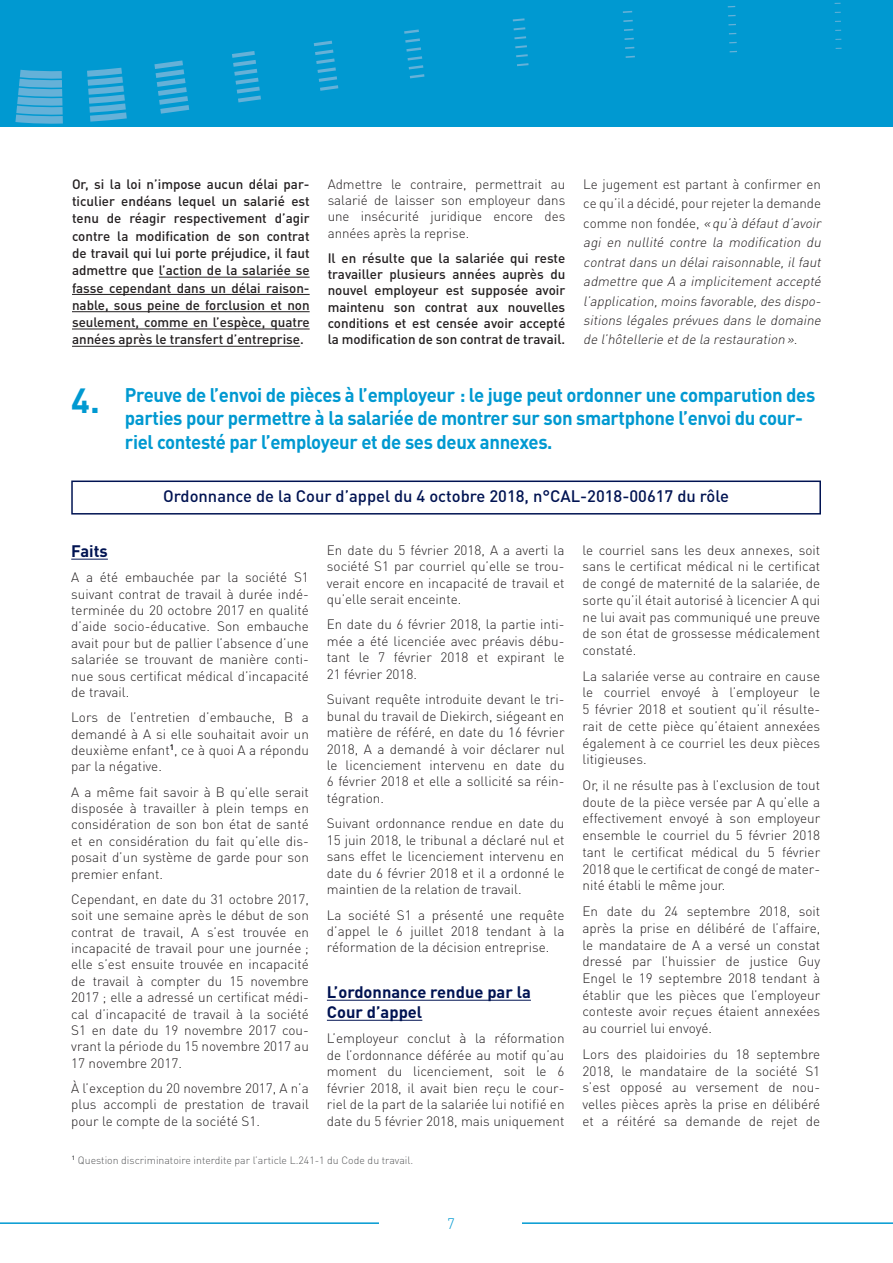
<style>
.page{position:relative;width:893px;height:1263px;background:#fff}
.page>*{position:absolute;margin:0;border:0;box-sizing:border-box;transform-origin:0 0}
.titre{font:700 34.5px "DIN Pro";color:#0099d1}
.Titre_1{font:700 19.5px/23.4px "DIN Pro";letter-spacing:-.02em;color:#0099d1;scale:.95 1}
.Arrêt{font:500 16.5px "DIN Pro";color:#001352}
.Soustitre_1{font:700 16.5px/20.1px "DIN Pro";color:#001352}
.t1{font:300 15px "DIN Pro";color:#0099d1}
.texte_courant{font:300 13.5px/16.6px "DIN Pro";color:#231f20;text-align:justify}
.texte_courant-2{font:500 13.5px/17.2px "DIN Pro";color:#231f20;text-align:justify}
.texte_courant-3{font:italic 300 13.5px/19.5px "DIN Pro";color:#231f20}
.footnote{font:300 10.5px "DIN Pro";color:#57585a}
.s1{font-style:normal}
</style>
<div class="page">
<hr style="left:0;top:1222px;width:893px;height:2px;background:#0099d1">
<div style="left:380px;top:1217px;width:142px;height:46px;background:#fff"></div>
<div style="left:0;top:0;width:893px;height:126px;background:#0099d1"></div>
<svg style="left:513px;top:18px;width:12px;height:3px"></svg>
<svg style="left:623px;top:11px;width:9px;height:2px"></svg>
<svg style="left:514px;top:27px;width:11px;height:3px"></svg>
<svg style="left:623px;top:20px;width:10px;height:2px"></svg>
<svg style="left:514px;top:36px;width:12px;height:3px"></svg>
<svg style="left:624px;top:29px;width:9px;height:2px"></svg>
<svg style="left:515px;top:45px;width:12px;height:3px"></svg>
<svg style="left:624px;top:38px;width:10px;height:2px"></svg>
<svg style="left:516px;top:54px;width:12px;height:3px"></svg>
<svg style="left:625px;top:47px;width:9px;height:2px"></svg>
<svg style="left:15px;top:70px;width:48px;height:54px"></svg>
<svg style="left:87px;top:68px;width:40px;height:54px"></svg>
<svg style="left:154px;top:60px;width:35px;height:54px"></svg>
<svg style="left:232px;top:51px;width:29px;height:51px"></svg>
<svg style="left:314px;top:41px;width:24px;height:50px"></svg>
<svg style="left:404px;top:29px;width:20px;height:49px"></svg>
<svg style="left:517px;top:63px;width:12px;height:3px"></svg>
<svg style="left:626px;top:56px;width:9px;height:2px"></svg>
<hr style="left:159px;top:277px;width:151px;height:1px;background:#231f20">
<hr style="left:72px;top:294px;width:238px;height:1px;background:#231f20">
<hr style="left:72px;top:311px;width:238px;height:1px;background:#231f20">
<hr style="left:72px;top:329px;width:238px;height:1px;background:#231f20">
<hr style="left:72px;top:346px;width:228px;height:1px;background:#231f20">
<div style="left:71px;top:480px;width:750px;height:34px;border:2px solid #001352"></div>
<hr style="left:71px;top:559px;width:37px;height:1px;background:#001352">
<hr style="left:327px;top:1000px;width:204px;height:1px;background:#001352">
<hr style="left:327px;top:1020px;width:95px;height:1px;background:#001352">
<p class="texte_courant-2" style="left:72px;top:175px;width:239px">Or, si la loi n’impose aucun délai par&shy;ticulier endéans lequel un salarié est tenu de réagir respectivement d’agir contre la modification de son contrat de travail qui lui porte préjudice, il faut admettre que l’action de la salariée se fasse cependant dans un délai raison&shy;nable, sous peine de forclusion et non seulement, comme en l’espèce, quatre années après le transfert d’entreprise.</p>
<p class="texte_courant" style="left:328px;top:175px;width:239px;line-height:16.2px">Admettre le contraire, permettrait au salarié de laisser son employeur dans une insécurité juridique encore des années après la reprise.</p>
<p class="texte_courant-2" style="left:328px;top:249px;width:239px;line-height:16.2px">Il en résulte que la salariée qui reste travailler plusieurs années auprès du nouvel employeur est supposée avoir maintenu son contrat aux nouvelles conditions et est censée avoir accepté la modification de son contrat de travail.</p>
<p class="texte_courant-3" style="left:583px;top:174px;width:242px"><span class="s1">Le jugement est partant à confirmer en ce qu’il a décidé, pour rejeter la demande co m m e n o n fo n d é e ,</span> «qu’à défautd’avoir agi en nullité contre la modification du contratdans un délairaisonnable,ilfaut admettre que A a implicitement accepté l’application,moins favorable,des dispo&shy;sitions légales prévues dans le domaine de l’hôtellerie etde la restauration».</p>
<p class="titre" style="left:71px;top:377px;width:30px">4.</p>
<p class="Titre_1" style="left:125px;top:382px;width:728px">Preuve de l’envoi de pièces à l’employeur : le juge peut ordonner une comparution des parties pour permettre à la salariée de montrer sur son smartphone l’envoi du cour&shy;riel contesté par l’employeur et de ses deux annexes.</p>
<p class="Arrêt" style="left:163px;top:485px;width:567px">Ordonnance de la Cour d’appel du 4 octobre 2018, n°CAL-2018-00617 du rôle</p>
<p class="Soustitre_1" style="left:71px;top:540px;width:38px">Faits</p>
<p class="texte_courant" style="left:71px;top:569px;width:239px">A a été embauchée par la société S1 suivant contrat de travail à durée indé&shy;terminée du 20 octobre 2017 en qualité d’aide socio-éducative. Son embauche avait pour but de pallier l’absence d’une salariée se trouvant de manière conti&shy;nue sous certificat médical d’incapacité de travail.</p>
<p class="texte_courant" style="left:71px;top:709px;width:239px">Lors de l’entretien d’embauche, B a demandé à A si elle souhaitait avoir un deuxième enfant<sup>1</sup>, ce à quoi A a répondu par la négative.</p>
<p class="texte_courant" style="left:71px;top:783px;width:239px">A a même fait savoir à B qu’elle serait disposée à travailler à plein temps en considération de son bon état de santé et en considération du fait qu’elle dis&shy;posait d’un système de garde pour son premier enfant.</p>
<p class="texte_courant" style="left:71px;top:890px;width:239px">Cependant, en date du 31 octobre 2017, soit une semaine après le début de son contrat de travail, A s’est trouvée en incapacité de travail pour une journée ; elle s’est ensuite trouvée en incapacité de travail à compter du 15 novembre 2017 ; elle a adressé un certificat médi&shy;cal d’incapacité de travail à la société S1 en date du 19 novembre 2017 cou&shy;vrant la période du 15 novembre 2017 au 17 novembre 2017.</p>
<p class="texte_courant" style="left:71px;top:1079px;width:239px">À l’exception du 20 novembre 2017, A n’a plus accompli de prestation de travail pour le compte de la société S1.</p>
<p class="texte_courant" style="left:327px;top:541px;width:239px">En date du 5 février 2018, A a averti la société S1 par courriel qu’elle se trou&shy;verait encore en incapacité de travail et qu’elle serait enceinte.</p>
<p class="texte_courant" style="left:327px;top:616px;width:239px">En date du 6 février 2018, la partie inti&shy;mée a été licenciée avec préavis débu&shy;tant le 7 février 2018 et expirant le 21 février 2018.</p>
<p class="texte_courant" style="left:327px;top:690px;width:239px">Suivant requête introduite devant le tri&shy;bunal du travail de Diekirch, siégeant en matière de référé, en date du 16 février 2018, A a demandé à voir déclarer nul le licenciement intervenu en date du 6 février 2018 et elle a sollicité sa réin&shy;tégration.</p>
<p class="texte_courant" style="left:327px;top:815px;width:239px">Suivant ordonnance rendue en date du 15 juin 2018, le tribunal a déclaré nul et sans effet le licenciement intervenu en date du 6 février 2018 et il a ordonné le maintien de la relation de travail.</p>
<p class="texte_courant" style="left:327px;top:906px;width:239px">La société S1 a présenté une requête d’appel le 6 juillet 2018 tendant à la réformation de la décision entreprise.</p>
<p class="Soustitre_1" style="left:327px;top:981px;width:205px">L’ordonnance rendue par la<br>Cour d’appel</p>
<p class="texte_courant" style="left:327px;top:1030px;width:239px">L’employeur conclut à la réformation de l’ordonnance déférée au motif qu’au moment du licenciement, soit le 6 février 2018, il avait bien reçu le cour&shy;riel de la part de la salariée lui notifié en date du 5 février 2018, mais uniquement</p>
<p class="footnote" style="left:72px;top:1153px;width:343px"><sup>1</sup> Question discriminatoire interdite par l’article L.241-1 du Code du travail.</p>
<p class="texte_courant" style="left:583px;top:541px;width:239px">le courriel sans les deux annexes, soit sans le certificat médical ni le certificat de congé de maternité de la salariée, de sorte qu’il était autorisé à licencier A qui ne lui avait pas communiqué une preuve de son état de grossesse médicalement constaté.</p>
<p class="texte_courant" style="left:583px;top:667px;width:239px">La salariée verse au contraire en cause le courriel envoyé à l’employeur le 5 février 2018 et soutient qu’il résulte&shy;rait de cette pièce qu’étaient annexées également à ce courriel les deux pièces litigieuses.</p>
<p class="texte_courant" style="left:583px;top:776px;width:239px">Or, il ne résulte pas à l’exclusion de tout doute de la pièce versée par A qu’elle a effectivement envoyé à son employeur ensemble le courriel du 5 février 2018 tant le certificat médical du 5 février 2018 que le certificat de congé de mater&shy;nité établi le même jour.</p>
<p class="texte_courant" style="left:583px;top:902px;width:239px">En date du 24 septembre 2018, soit après la prise en délibéré de l’affaire, le mandataire de A a versé un constat dressé par l’huissier de justice Guy Engel le 19 septembre 2018 tendant à établir que les pièces que l’employeur conteste avoir reçues étaient annexées au courriel lui envoyé.</p>
<p class="texte_courant" style="left:583px;top:1045px;width:239px">Lors des plaidoiries du 18 septembre 2018, le mandataire de la société S1 s’est opposé au versement de nou&shy;velles pièces après la prise en délibéré et a réitéré sa demande de rejet de</p>
<p class="t1" style="left:447px;top:1213px;width:9px">7</p>
</div>
